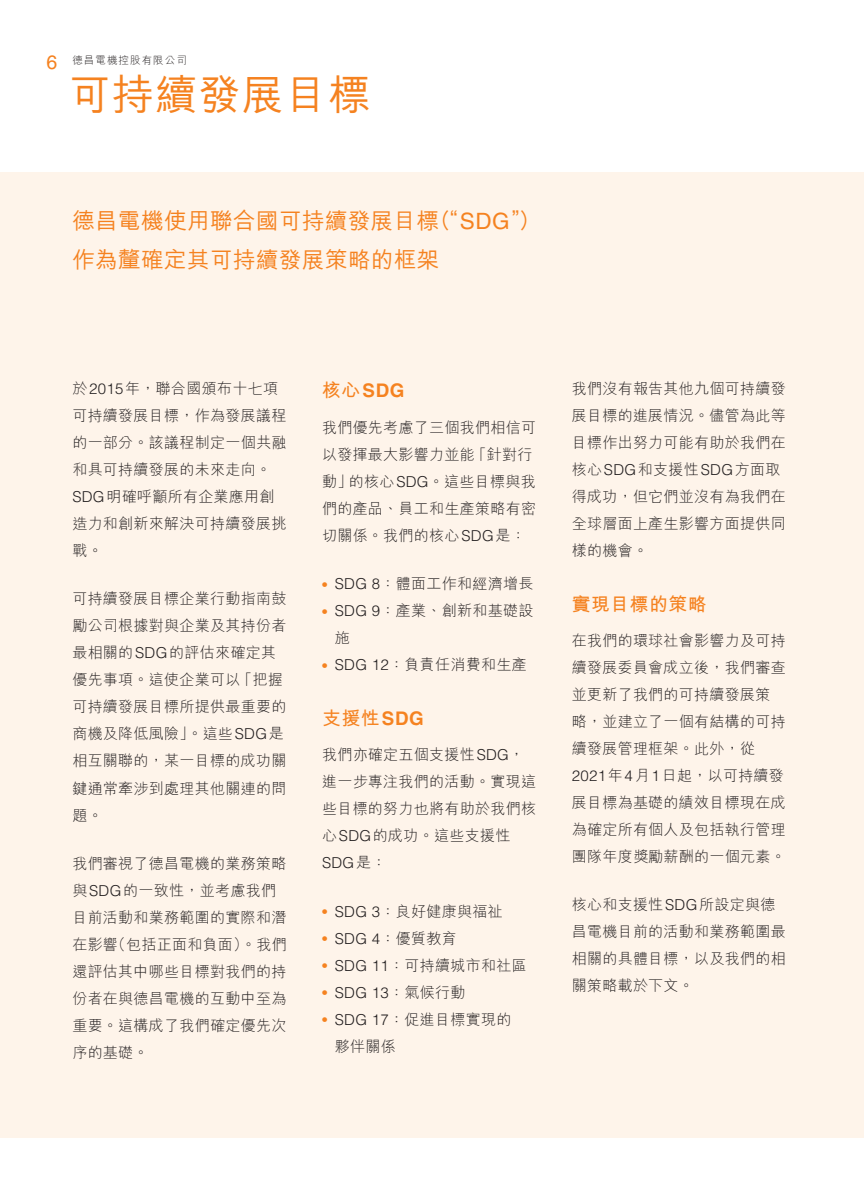
<style>
.page{position:relative;width:864px;height:1191px;background:#fff}
.page>*{position:absolute;margin:0;border:0;box-sizing:border-box;transform-origin:0 0}
.t1{font:500 42px "M Hei HK";letter-spacing:.03em;color:#f58220}
.t2{font:500 22.5px/39px "M Hei HK";letter-spacing:.02em;color:#f58220}
.t3{font:700 18.75px "M Hei HK";letter-spacing:.03em;color:#f58220}
.t4{font:700 18.75px "Helvetica LT Std";color:#f58220}
.t5{font:300 15px/27px "M Hei HK";letter-spacing:.02em;color:#231f20}
.t6{font:300 15px "Helvetica LT Std";letter-spacing:.02em;color:#231f20}
.t7{font:300 10.5px "M Hei HK";letter-spacing:.1em;color:#231f20}
.s1{font-family:"Helvetica LT Std";font-weight:400;font-size:19.5px;color:#f58220}
.s2{font-family:"Helvetica LT Std";font-weight:400}
.s3{font-family:"Helvetica LT Std"}
.s4{font-family:"M Hei HK"}
.s5{font-family:"Helvetica LT Std";font-weight:400;color:#f58220}
.s6{font-weight:400;color:#f58220}
</style>
<div class="page">
<div style="left:0;top:172px;width:863px;height:965px;background:#fef4ea"></div>
<p class="t7" style="left:47px;top:55px;width:142px"><span class="s1">6</span> 德昌電機控股有限公司</p>
<h1 class="t1" style="left:69px;top:64px;width:303px">可持續發展目標</h1>
<h2 class="t2" style="left:72px;top:199px;width:470px">德昌電機使用聯合國可持續發展目標（“<span class="s2">SDG</span>”）作為釐確定其可持續發展策略的框架</h2>
<p class="t5" style="left:72px;top:375px;width:215px">於<span class="s3">2015</span>年，聯合國頒布十七項可持續發展目標，作為發展議程的一部分。該議程制定一個共融和具可持續發展的未來走向。<br><span class="s3">SDG</span>明確呼籲所有企業應用創造力和創新來解決可持續發展挑戰。</p>
<p class="t5" style="left:72px;top:585px;width:215px">可持續發展目標企業行動指南鼓勵公司根據對與企業及其持份者最相關的<span class="s3">SDG</span>的評估來確定其優先事項。這使企業可以「把握可持續發展目標所提供最重要的商機及降低風險」。這些<span class="s3">SDG</span>是相互關聯的，某一目標的成功關鍵通常牽涉到處理其他關連的問題。</p>
<p class="t5" style="left:72px;top:849px;width:216px">我們審視了德昌電機的業務策略與<span class="s3">SDG</span>的一致性，並考慮我們目前活動和業務範圍的實際和潛在影響（包括正面和負面）。我們還評估其中哪些目標對我們的持份者在與德昌電機的互動中至為重要。這構成了我們確定優先次序的基礎。</p>
<p class="t4" style="left:322px;top:379px;width:84px"><span class="s4">核心</span>SDG</p>
<p class="t5" style="left:322px;top:414px;width:215px">我們優先考慮了三個我們相信可以發揮最大影響力並能「針對行動」的核心<span class="s3">SDG</span>。這些目標與我們的產品、員工和生產策略有密切關係。我們的核心<span class="s3">SDG</span>是：</p>
<p class="t5" style="left:322px;top:570px;width:213px"><span class="s5">•</span> <span class="s3">SDG 8</span>：體面工作和經濟增長</p>
<p class="t5" style="left:334px;top:597px;width:200px;text-indent:-13px"><span class="s5">•</span> <span class="s3">SDG 9</span>：產業、創新和基礎設施</p>
<p class="t5" style="left:322px;top:651px;width:206px"><span class="s5">•</span> <span class="s3">SDG 12</span>：負責任消費和生產</p>
<p class="t3" style="left:322px;top:704px;width:103px">支援性<span class="s3">SDG</span></p>
<p class="t5" style="left:322px;top:741px;width:215px">我們亦確定五個支援性<span class="s3">SDG</span>，進一步專注我們的活動。實現這些目標的努力也將有助於我們核心<span class="s3">SDG</span>的成功。這些支援性</p>
<p class="t6" style="left:322px;top:853px;width:66px">SDG<span class="s4">是：</span></p>
<p class="t5" style="left:322px;top:897px;width:182px"><span class="s5">•</span> <span class="s3">SDG 3</span>：良好健康與福祉</p>
<p class="t5" style="left:322px;top:924px;width:136px"><span class="s5">•</span> <span class="s3">SDG 4</span>：優質教育</p>
<p class="t5" style="left:322px;top:951px;width:206px"><span class="s5">•</span> <span class="s3">SDG 11</span>：可持續城市和社區</p>
<p class="t6" style="left:322px;top:983px;width:145px"><span class="s6">•</span> SDG 13<span class="s4">：氣候行動</span></p>
<p class="t5" style="left:334px;top:1005px;width:178px;text-indent:-13px"><span class="s5">•</span> <span class="s3">SDG 17</span>：促進目標實現的夥伴關係</p>
<p class="t5" style="left:571px;top:375px;width:215px">我們沒有報告其他九個可持續發展目標的進展情況。儘管為此等目標作出努力可能有助於我們在核心<span class="s3">SDG</span>和支援性<span class="s3">SDG</span>方面取得成功，但它們並沒有為我們在全球層面上產生影響方面提供同樣的機會。</p>
<p class="t3" style="left:571px;top:590px;width:136px">實現目標的策略</p>
<p class="t5" style="left:571px;top:627px;width:215px">在我們的環球社會影響力及可持續發展委員會成立後，我們審查並更新了我們的可持續發展策略，並建立了一個有結構的可持續發展管理框架。此外，從<br><span class="s3">2021</span>年<span class="s3">4</span>月<span class="s3">1</span>日起，以可持續發展目標為基礎的績效目標現在成為確定所有個人及包括執行管理團隊年度獎勵薪酬的一個元素。</p>
<p class="t5" style="left:571px;top:891px;width:215px">核心和支援性<span class="s3">SDG</span>所設定與德昌電機目前的活動和業務範圍最相關的具體目標，以及我們的相關策略載於下文。</p>
</div>
